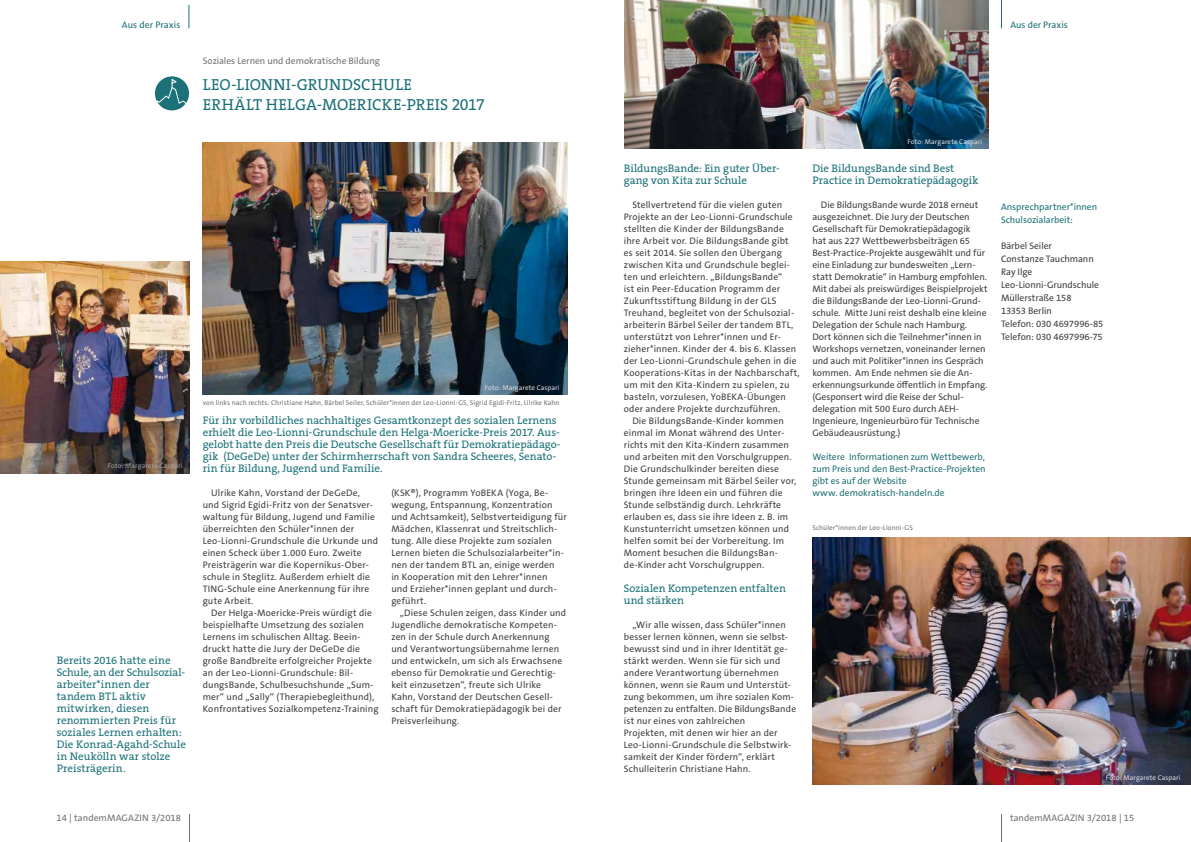
<style>
.page{position:relative;width:1191px;height:842px;background:#fff}
.page>*{position:absolute;margin:0;border:0;box-sizing:border-box;transform-origin:0 0}
.t1{font:16px/20px "The Serif B W5 Plain";letter-spacing:.01em;color:#1a7077}
.t2{font:11px/12px "The Serif B W5 Plain";letter-spacing:.005em;color:#1a7178}
.t3{font:11px/12px "The Serif B W5 Plain";color:#1a7077}
.t4{font:9.5px/12px "The Sans B W5 Plain";letter-spacing:.01em;color:#3e3d40}
.t5{font:9.5px/12px "The Sans B W5 Plain";letter-spacing:-.005em;color:#217177}
.t6{font:9.5px "The Sans B W5 Plain";color:#707172}
.t7{font:9.5px/13px "The Sans B W5 Plain";letter-spacing:-.005em;color:#1a7077}
.t8{font:7px "The Sans B W5 Plain";letter-spacing:.01em;color:#707172}
.t9{font:7px "The Sans B W5 Plain";letter-spacing:.015em;color:#dbdbe2}
.t10{font:7px "The Sans B W5 Plain";letter-spacing:.015em;color:#9fa0a1}
</style>
<div class="page">
<img style="left:203px;top:143px;width:364px;height:251px">
<img style="left:812px;top:538px;width:379px;height:246px">
<svg style="left:189px;top:814px;width:1px;height:28px"></svg>
<svg style="left:1001px;top:814px;width:1px;height:28px"></svg>
<img style="left:625px;top:0;width:363px;height:148px">
<svg style="left:155px;top:76px;width:34px;height:34px"></svg>
<svg style="left:155px;top:78px;width:35px;height:31px"></svg>
<svg style="left:1001px;top:0;width:1px;height:28px"></svg>
<img style="left:0;top:262px;width:190px;height:212px">
<svg style="left:188px;top:5px;width:1px;height:23px"></svg>
<p class="t7" style="left:122px;top:19px;width:60px">Aus der Praxis</p>
<p class="t6" style="left:203px;top:55px;width:179px">Soziales Lernen und demokratische Bildung</p>
<h1 class="t1" style="left:203px;top:75px;width:283px">LEO-LIONNI-GRUNDSCHULE<br>ERHÄLT HELGA-MOERICKE-PREIS 2017</h1>
<p class="t7" style="left:1010px;top:19px;width:59px">Aus der Praxis</p>
<p class="t9" style="left:907px;top:138px;width:76px">Foto: Margarete Caspari</p>
<p class="t3" style="left:624px;top:163px;width:158px">BildungsBande: Ein guter Über&shy;gang von Kita zur Schule</p>
<p class="t4" style="left:632px;top:199px;width:151px">Stellvertretend für die vielen guten</p>
<p class="t4" style="left:624px;top:211px;width:170px">Projekte an der Leo-Lionni-Grundschule</p>
<p class="t4" style="left:624px;top:223px;width:161px">stellten die Kinder der BildungsBande</p>
<p class="t4" style="left:624px;top:235px;width:166px">ihre Arbeit vor. Die BildungsBande gibt</p>
<p class="t4" style="left:624px;top:247px;width:159px">es seit 2014. Sie sollen den Übergang</p>
<p class="t4" style="left:624px;top:259px;width:168px">zwischen Kita und Grundschule beglei-</p>
<p class="t4" style="left:624px;top:271px;width:160px">ten und erleichtern. „BildungsBande“</p>
<p class="t4" style="left:624px;top:283px;width:158px">ist ein Peer-Education Programm der</p>
<p class="t4" style="left:624px;top:295px;width:154px">Zukunftsstiftung Bildung in der GLS</p>
<p class="t4" style="left:624px;top:307px;width:172px">Treuhand, begleitet von der Schulsozial-</p>
<p class="t4" style="left:624px;top:319px;width:171px">arbeiterin Bärbel Seiler der tandem BTL,</p>
<p class="t4" style="left:624px;top:331px;width:159px">unterstützt von Lehrer*innen und Er-</p>
<p class="t4" style="left:624px;top:343px;width:174px">zieher*innen. Kinder der 4. bis 6. Klassen</p>
<p class="t4" style="left:624px;top:355px;width:174px">der Leo-Lionni-Grundschule gehen in die</p>
<p class="t4" style="left:624px;top:367px;width:177px">Kooperations-Kitas in der Nachbarschaft,</p>
<p class="t4" style="left:624px;top:379px;width:167px">um mit den Kita-Kindern zu spielen, zu</p>
<p class="t4" style="left:624px;top:391px;width:164px">basteln, vorzulesen, YoBEKA-Übungen</p>
<p class="t4" style="left:624px;top:403px;width:158px">oder andere Projekte durchzuführen.</p>
<p class="t4" style="left:632px;top:415px;width:153px">Die BildungsBande-Kinder kommen</p>
<p class="t4" style="left:624px;top:427px;width:162px">einmal im Monat während des Unter-</p>
<p class="t4" style="left:624px;top:439px;width:167px">richts mit den Kita-Kindern zusammen</p>
<p class="t4" style="left:624px;top:451px;width:169px">und arbeiten mit den Vorschulgruppen.</p>
<p class="t4" style="left:624px;top:463px;width:157px">Die Grundschulkinder bereiten diese</p>
<p class="t4" style="left:624px;top:475px;width:174px">Stunde gemeinsam mit Bärbel Seiler vor,</p>
<p class="t4" style="left:624px;top:487px;width:160px">bringen ihre Ideen ein und führen die</p>
<p class="t4" style="left:624px;top:499px;width:159px">Stunde selbständig durch. Lehrkräfte</p>
<p class="t4" style="left:624px;top:511px;width:166px">erlauben es, dass sie ihre Ideen z. B. im</p>
<p class="t4" style="left:624px;top:523px;width:167px">Kunstunterricht umsetzen können und</p>
<p class="t4" style="left:624px;top:535px;width:162px">helfen somit bei der Vorbereitung. Im</p>
<p class="t4" style="left:624px;top:547px;width:155px">Moment besuchen die BildungsBan-</p>
<p class="t4" style="left:624px;top:559px;width:142px">de-Kinder acht Vorschulgruppen.</p>
<p class="t3" style="left:624px;top:583px;width:164px">Sozialen Kompetenzen entfalten und stärken</p>
<p class="t4" style="left:624px;top:619px;width:174px;text-indent:9px">„Wir alle wissen, dass Schüler*innen besser lernen können, wenn sie selbst&shy;bewusst sind und in ihrer Identität ge&shy;stärkt werden. Wenn sie für sich und andere Verantwortung übernehmen können, wenn sie Raum und Unterstüt&shy;zung bekommen, um ihre sozialen Kom&shy;petenzen zu entfalten. Die BildungsBande ist nur eines von zahlreichen<br>Projekten, mit denen wir hier an der Leo-Lionni-Grundschule die Selbstwirk&shy;samkeit der Kinder fördern“, erklärt Schulleiterin Christiane Hahn.</p>
<p class="t3" style="left:812px;top:163px;width:168px">Die BildungsBande sind Best<br>Practice in Demokratiepädagogik</p>
<p class="t4" style="left:812px;top:199px;width:177px;text-indent:9px">Die BildungsBande wurde 2018 erneut ausgezeichnet. Die Jury der Deutschen Gesellschaft für Demokratiepädagogik<br>hat aus 227 Wettbewerbsbeiträgen 65<br>Best-Practice-Projekte ausgewählt und für eine Einladung zur bundesweiten „Lern&shy;statt Demokratie“ in Hamburg empfohlen.<br>Mit dabei als preiswürdiges Beispielprojekt die BildungsBande der Leo-Lionni-Grund&shy;schule. Mitte Juni reist deshalb eine kleine Delegation der Schule nach Hamburg.<br>Dort können sich die Teilnehmer*innen in Workshops vernetzen, voneinander lernen und auch mit Politiker*innen ins Gespräch kommen. Am Ende nehmen sie die An&shy;erkennungsurkunde öffentlich in Empfang. (Gesponsert wird die Reise der Schul&shy;delegation mit 500 Euro durch AEH-Ingenieure, Ingenieurbüro für Technische Gebäudeausrüstung.)</p>
<p class="t5" style="left:812px;top:451px;width:175px">Weitere Informationen zum Wettbewerb, zum Preis und den Best-Practice-Projekten gibt es auf der Website<br>www. demokratisch-handeln.de</p>
<p class="t7" style="left:1001px;top:201px;width:98px">Ansprechpartner*innen<br>Schulsozialarbeit:</p>
<p class="t4" style="left:1001px;top:240px;width:104px;line-height:13px">Bärbel Seiler<br>Constanze Tauchmann<br>Ray Ilge<br>Leo-Lionni-Grundschule<br>Müllerstraße 158<br>13353 Berlin<br>Telefon: 030 4697996-85<br>Telefon: 030 4697996-75</p>
<p class="t9" style="left:485px;top:383px;width:76px">Foto: Margarete Caspari</p>
<p class="t8" style="left:203px;top:398px;width:358px">von links nach rechts: Christiane Hahn, Bärbel Seiler, Schüler*innen der Leo-Lionni-GS, Sigrid Egidi-Fritz, Ulrike Kahn</p>
<p class="t2" style="left:203px;top:415px;width:359px">Für ihr vorbildliches nachhaltiges Gesamtkonzept des sozialen Lernens erhielt die Leo-Lionni-Grundschule den Helga-Moericke-Preis 2017. Aus&shy;gelobt hatte den Preis die Deutsche Gesellschaft für Demokratiepädago&shy;gik (DeGeDe) unter der Schirmherrschaft von Sandra Scheeres, Senato&shy;rin für Bildung, Jugend und Familie.</p>
<p class="t10" style="left:108px;top:461px;width:76px">Foto: Margarete Caspari</p>
<p class="t4" style="left:391px;top:487px;width:177px">(KSK®), Programm YoBEKA (Yoga, Be&shy;wegung, Entspannung, Konzentration und Achtsamkeit), Selbstverteidigung für Mädchen, Klassenrat und Streitschlich&shy;tung. Alle diese Projekte zum sozialen Lernen bieten die Schulsozialarbeiter*in&shy;nen der tandem BTL an, einige werden<br>in Kooperation mit den Lehrer*innen<br>und Erzieher*innen geplant und durch&shy;geführt.</p>
<p class="t4" style="left:391px;top:607px;width:176px;text-indent:9px">„Diese Schulen zeigen, dass Kinder und Jugendliche demokratische Kompeten&shy;zen in der Schule durch Anerkennung und Verantwortungsübernahme lernen und entwickeln, um sich als Erwachsene ebenso für Demokratie und Gerechtig&shy;keit einzusetzen“, freute sich Ulrike Kahn, Vorstand der Deutschen Gesell&shy;schaft für Demokratiepädagogik bei der Preisverleihung.</p>
<p class="t4" style="left:203px;top:487px;width:177px;text-indent:9px">Ulrike Kahn, Vorstand der DeGeDe, und Sigrid Egidi-Fritz von der Senatsver&shy;waltung für Bildung, Jugend und Familie überreichten den Schüler*innen der Leo-Lionni-Grundschule die Urkunde und einen Scheck über 1.000 Euro. Zweite Preisträgerin war die Kopernikus-Ober&shy;schule in Steglitz. Außerdem erhielt die TING-Schule eine Anerkennung für ihre gute Arbeit.</p>
<p class="t4" style="left:203px;top:607px;width:177px;text-indent:9px">Der Helga-Moericke-Preis würdigt die beispielhafte Umsetzung des sozialen Lernens im schulischen Alltag. Beein&shy;druckt hatte die Jury der DeGeDe die große Bandbreite erfolgreicher Projekte an der Leo-Lionni-Grundschule: Bil&shy;dungsBande, Schulbesuchshunde „Sum&shy;mer“ und „Sally“ (Therapiebegleithund), Konfrontatives Sozialkompetenz-Training</p>
<p class="t8" style="left:812px;top:524px;width:102px">Schüler*innen der Leo-Lionni-GS</p>
<p class="t2" style="left:57px;top:655px;width:131px">Bereits 2016 hatte eine<br>Schule, an der Schulsozial&shy;arbeiter*innen der tandem BTL aktiv mitwirken, diesen renommierten Preis für soziales Lernen erhalten:<br>Die Konrad-Agahd-Schule in Neukölln war stolze<br>Preisträgerin.</p>
<p class="t6" style="left:57px;top:812px;width:126px">14 | tandemMAGAZIN 3/2018</p>
<p class="t6" style="left:1010px;top:812px;width:126px">tandemMAGAZIN 3/2018 | 15</p>
<p class="t9" style="left:1106px;top:774px;width:76px">Foto: Margarete Caspari</p>
</div>
